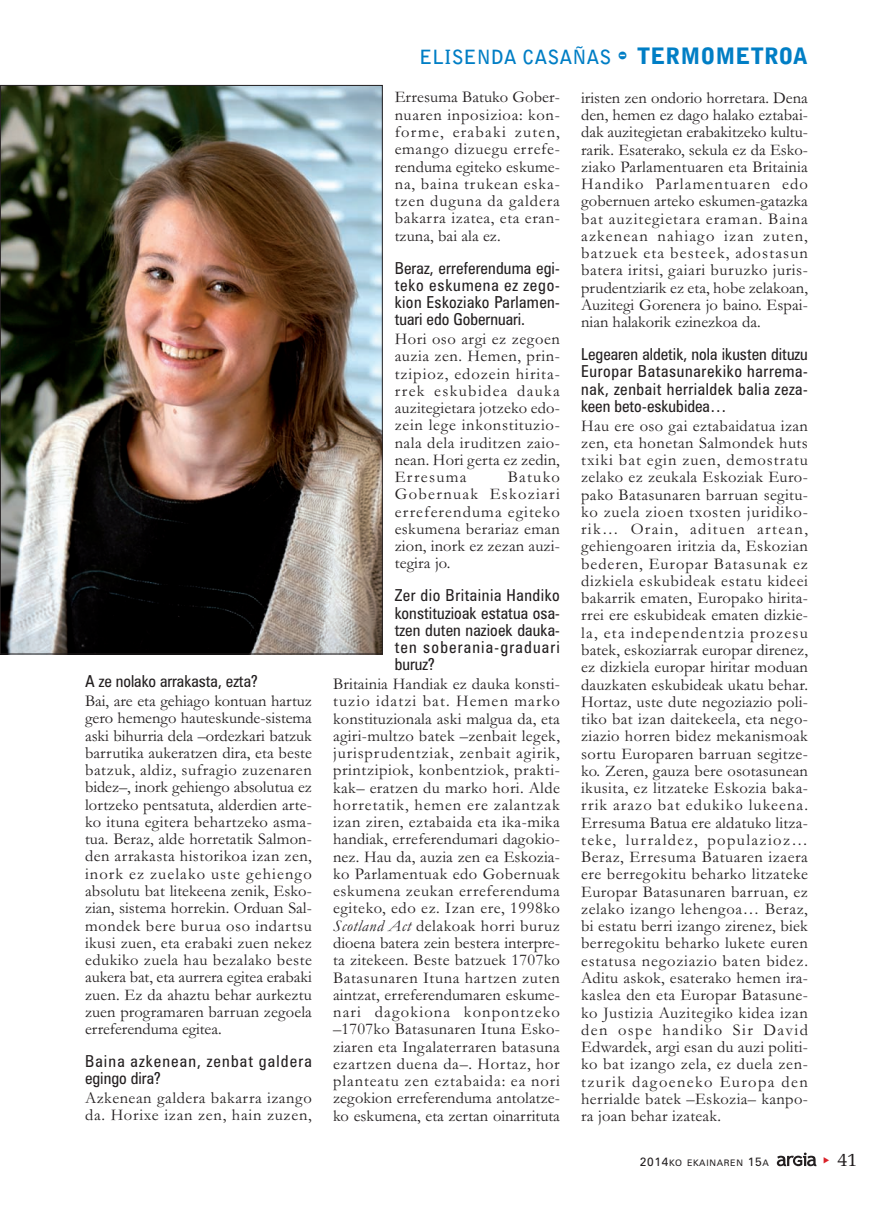
<style>
.page{position:relative;width:893px;height:1212px;background:#fff}
.page>*{position:absolute;margin:0;border:0;box-sizing:border-box;transform-origin:0 0}
.t1{font:700 19.5px "Bell Gothic Std";color:#007ec5}
.t2{font:19.5px "Memoir";color:#231f20}
.t3{font:16.5px/17.2px "Garamond";letter-spacing:.015em;color:#231f20;text-align:justify}
.t4{font:condensed 16.5px/17.2px "Zurich BT";letter-spacing:.025em;color:#231f20;text-align:justify}
.t5{font:condensed 16.5px/17.2px "Zurich BT";letter-spacing:.07em;color:#231f20}
.t6{font:condensed 16.5px "Zurich BT";color:#231f20}
.t7{font:9px "Zurich BT";letter-spacing:.075em;color:#231f20}
.s1{font-family:"Bodiac";font-weight:400;font-size:22.5px}
.s2{font-weight:900;font-size:22.5px}
.s3{font-style:italic}
.s4{font-size:12px}
</style>
<div class="page">
<svg style="left:777px;top:1152px;width:39px;height:14px"></svg>
<img style="left:2px;top:87px;width:379px;height:565px">
<p class="t6" style="left:85px;top:675px;width:174px">A ze nolako arrakasta, ezta?</p>
<p class="t3" style="left:85px;top:694px;width:228px">Bai, are eta gehiago kontuan hartuz gero hemengo hauteskunde-sistema aski bihurria dela –ordezkari batzuk barrutika aukeratzen dira, eta beste batzuk, aldiz, sufragio zuzenaren bidez–, inork gehiengo absolutua ez lortzeko pentsatuta, alderdien arte&shy;ko ituna egitera behartzeko asma&shy;tua. Beraz, alde horretatik Salmon&shy;den arrakasta historikoa izan zen, inork ez zuelako uste gehiengo absolutu bat litekeena zenik, Esko&shy;zian, sistema horrekin. Orduan Sal&shy;mondek bere burua oso indartsu ikusi zuen, eta erabaki zuen nekez edukiko zuela hau bezalako beste aukera bat, eta aurrera egitea erabaki zuen. Ez da ahaztu behar aurkeztu zuen programaren barruan zegoela erreferenduma egitea.</p>
<p class="t5" style="left:85px;top:1054px;width:228px">Baina azkenean, zenbat galdera egingo dira?</p>
<p class="t3" style="left:85px;top:1091px;width:228px">Azkenean galdera bakarra izango da. Horixe izan zen, hain zuzen,</p>
<p class="t1" style="left:419px;top:46px;width:390px">ELISENDA CASAÑAS <span class="s1">-</span> <span class="s2">TERMOMETROA</span></p>
<p class="t3" style="left:395px;top:91px;width:167px">Erresuma Batuko Gober&shy;nuaren inposizioa: kon&shy;forme, erabaki zuten, emango dizuegu errefe&shy;renduma egiteko eskume&shy;na, baina trukean eska&shy;tzen duguna da galdera bakarra izatea, eta eran&shy;tzuna, bai ala ez.</p>
<p class="t4" style="left:395px;top:261px;width:167px">Beraz, erreferenduma egi&shy;teko eskumena ez zego&shy;kion Eskoziako Parlamen&shy;tuari edo Gobernuari.</p>
<p class="t3" style="left:395px;top:332px;width:167px">Hori oso argi ez zegoen auzia zen. Hemen, prin&shy;tzipioz, edozein hirita&shy;rrek eskubidea dauka auzitegietara jotzeko edo&shy;zein lege inkonstituzio&shy;nala dela iruditzen zaio&shy;nean. Hori gerta ez zedin, Erresuma</p>
<p class="t3" style="left:395px;top:470px;width:167px;text-indent:113px">Batuko Gobernuak Eskoziari erreferenduma egiteko eskumena berariaz eman zion, inork ez zezan auzi&shy;tegira jo.</p>
<p class="t4" style="left:395px;top:588px;width:167px">Zer dio Britainia Handiko konstituzioak estatua osa&shy;tzen duten nazioek dauka&shy;ten soberania-graduari buruz?</p>
<p class="t3" style="left:333px;top:677px;width:228px">Britainia Handiak ez dauka konsti&shy;tuzio idatzi bat. Hemen marko konstituzionala aski malgua da, eta agiri-multzo batek –zenbait legek, jurisprudentziak, zenbait agirik, printzipiok, konbentziok, prakti&shy;kak– eratzen du marko hori. Alde horretatik, hemen ere zalantzak izan ziren, eztabaida eta ika-mika handiak, erreferendumari dagokio&shy;nez. Hau da, auzia zen ea Eskozia&shy;ko Parlamentuak edo Gobernuak eskumena zeukan erreferenduma egiteko, edo ez. Izan ere, 1998ko <span class="s3">Scotland Act</span> delakoak horri buruz dioena batera zein bestera interpre&shy;ta zitekeen. Beste batzuek 1707ko Batasunaren Ituna hartzen zuten aintzat, erreferendumaren eskume&shy;nari dagokiona konpontzeko –1707ko Batasunaren Ituna Esko&shy;ziaren eta Ingalaterraren batasuna ezartzen duena da–. Hortaz, hor planteatu zen eztabaida: ea nori zegokion erreferenduma antolatze&shy;ko eskumena, eta zertan oinarrituta</p>
<p class="t3" style="left:581px;top:91px;width:228px">iristen zen ondorio horretara. Dena den, hemen ez dago halako eztabai&shy;dak auzitegietan erabakitzeko kultu&shy;rarik. Esaterako, sekula ez da Esko&shy;ziako Parlamentuaren eta Britainia Handiko Parlamentuaren edo gobernuen arteko eskumen-gatazka bat auzitegietara eraman. Baina azkenean nahiago izan zuten, batzuek eta besteek, adostasun batera iritsi, gaiari buruzko juris&shy;prudentziarik ez eta, hobe zelakoan, Auzitegi Gorenera jo baino. Espai&shy;nian halakorik ezinezkoa da.</p>
<p class="t4" style="left:581px;top:347px;width:228px">Legearen aldetik, nola ikusten dituzu Europar Batasunarekiko harrema&shy;nak, zenbait herrialdek balia zeza&shy;keen beto-eskubidea…</p>
<p class="t3" style="left:581px;top:419px;width:228px">Hau ere oso gai eztabaidatua izan zen, eta honetan Salmondek huts txiki bat egin zuen, demostratu zelako ez zeukala Eskoziak Euro&shy;pako Batasunaren barruan segitu&shy;ko zuela zioen txosten juridiko&shy;rik… Orain, adituen artean, gehiengoaren iritzia da, Eskozian bederen, Europar Batasunak ez dizkiela eskubideak estatu kideei bakarrik ematen, Europako hirita&shy;rrei ere eskubideak ematen dizkie&shy;la, eta independentzia prozesu batek, eskoziarrak europar direnez, ez dizkiela europar hiritar moduan dauzkaten eskubideak ukatu behar.<br>Hortaz, uste dute negoziazio poli&shy;tiko bat izan daitekeela, eta nego&shy;ziazio horren bidez mekanismoak sortu Europaren barruan segitze&shy;ko. Zeren, gauza bere osotasunean ikusita, ez litzateke Eskozia baka&shy;rrik arazo bat edukiko lukeena.<br>Erresuma Batua ere aldatuko litza&shy;teke, lurraldez, populazioz… Beraz, Erresuma Batuaren izaera ere berregokitu beharko litzateke Europar Batasunaren barruan, ez zelako izango lehengoa… Beraz, bi estatu berri izango zirenez, biek berregokitu beharko lukete euren estatusa negoziazio baten bidez.<br>Aditu askok, esaterako hemen ira&shy;kaslea den eta Europar Batasune&shy;ko Justizia Auzitegiko kidea izan den ospe handiko Sir David Edwardek, argi esan du auzi politi&shy;ko bat izango zela, ez duela zen&shy;tzurik dagoeneko Europa den herrialde batek –Eskozia– kanpo&shy;ra joan behar izateak.</p>
<p class="t7" style="left:640px;top:1160px;width:131px"><span class="s4">2014</span>KO EKAINAREN <span class="s4">15</span>A</p>
<p class="t2" style="left:837px;top:1147px;width:22px">41</p>
</div>
